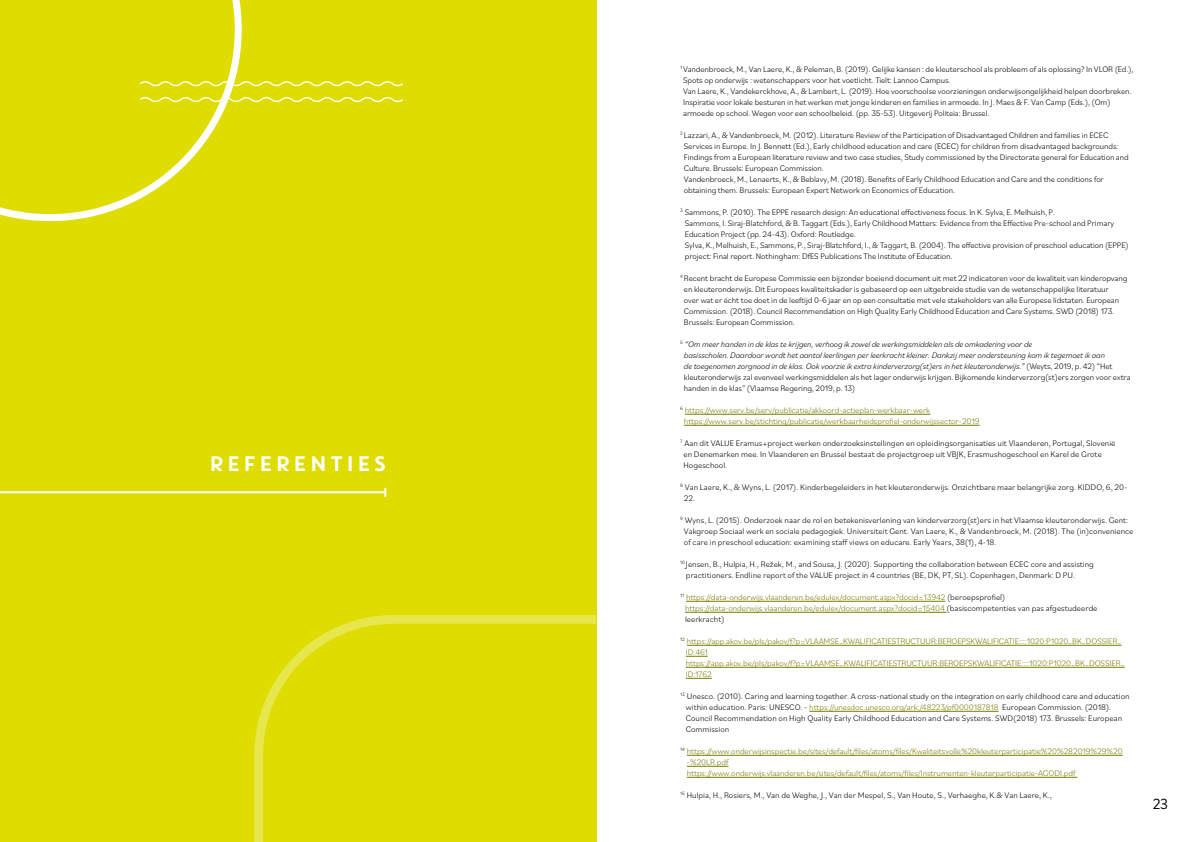
<style>
.page{position:relative;width:1191px;height:842px;background:#fff}
.page>*{position:absolute;margin:0;border:0;box-sizing:border-box;transform-origin:0 0}
.t1{font:21px "Core Circus";color:#fff}
.t2{font:15px "Brandon Grotesque";color:#000}
.t3{font:300 8.5px/11px "Bilo";letter-spacing:-.01em;color:#000}
.t4{font:300 8.5px/11px "Bilo";letter-spacing:-.01em;color:#787a00}
.t5{font:italic 300 8.5px/11px "Bilo";letter-spacing:-.01em;color:#000}
.s1{font-style:normal}
.s2{color:#000}
.s3{color:#787a00}
</style>
<div class="page">
<div style="left:0;top:0;width:596px;height:842px;background:#dedc00"></div>
<svg style="left:242px;top:81px;width:161px;height:6px"></svg>
<svg style="left:242px;top:97px;width:161px;height:5px"></svg>
<svg style="left:0;top:0;width:242px;height:221px"></svg>
<hr style="left:0;top:491px;width:385px;height:2px;background:#fff">
<svg style="left:384px;top:488px;width:2px;height:9px"></svg>
<svg style="left:254px;top:610px;width:343px;height:232px"></svg>
<hr style="left:685px;top:414px;width:245px;height:1px;background:#787a00">
<hr style="left:684px;top:425px;width:295px;height:1px;background:#787a00">
<hr style="left:686px;top:601px;width:259px;height:1px;background:#787a00">
<hr style="left:685px;top:612px;width:261px;height:1px;background:#787a00">
<hr style="left:687px;top:645px;width:434px;height:1px;background:#787a00">
<svg style="left:686px;top:656px;width:22px;height:1px"></svg>
<hr style="left:686px;top:667px;width:438px;height:1px;background:#787a00">
<svg style="left:686px;top:678px;width:26px;height:1px"></svg>
<hr style="left:809px;top:711px;width:189px;height:1px;background:#787a00">
<hr style="left:687px;top:755px;width:435px;height:1px;background:#787a00">
<hr style="left:687px;top:766px;width:41px;height:1px;background:#787a00">
<hr style="left:687px;top:777px;width:390px;height:1px;background:#787a00">
<h1 class="t1" style="left:208px;top:450px;width:182px">REFERENTIES</h1>
<p class="t3" style="left:683px;top:63px;width:452px;text-indent:-3px"><sup>1</sup> Vandenbroeck, M., Van Laere, K., &amp; Peleman, B. (2019). Gelijke kansen : de kleuterschool als probleem of als oplossing? In VLOR (Ed.), Spots op onderwijs : wetenschappers voor het voetlicht. Tielt: Lannoo Campus.<br>Van Laere, K., Vandekerckhove, A., &amp; Lambert, L. (2019). Hoe voorschoolse voorzieningen onderwijsongelijkheid helpen doorbreken.<br>Inspiratie voor lokale besturen in het werken met jonge kinderen en families in armoede. In J. Maes &amp; F. Van Camp (Eds.), (Om) armoede op school. Wegen voor een schoolbeleid. (pp. 35-53). Uitgeverij Politeia: Brussel.</p>
<p class="t3" style="left:684px;top:129px;width:446px;text-indent:-4px"><sup>2</sup> Lazzari, A., &amp; Vandenbroeck, M. (2012). Literature Review of the Participation of Disadvantaged Children and families in ECEC Services in Europe. In J. Bennett (Ed.), Early childhood education and care (ECEC) for children from disadvantaged backgrounds:<br>Findings from a European literature review and two case studies, Study commissioned by the Directorate general for Education and Culture. Brussels: European Commission.<br>Vandenbroeck, M., Lenaerts, K., &amp; Beblavy, M. (2018). Benefits of Early Childhood Education and Care and the conditions for obtaining them. Brussels: European Expert Network on Economics of Education.</p>
<p class="t3" style="left:685px;top:206px;width:445px;text-indent:-5px"><sup>3</sup> Sammons, P. (2010). The EPPE research design: An educational effectiveness focus. In K. Sylva, E. Melhuish, P.<br>Sammons, I. Siraj-Blatchford, &amp; B. Taggart (Eds.), Early Childhood Matters: Evidence from the Effective Pre-school and Primary Education Project (pp. 24-43). Oxford: Routledge.<br>Sylva, K., Melhuish, E., Sammons, P., Siraj-Blatchford, I., &amp; Taggart, B. (2004). The effective provision of preschool education (EPPE) project: Final report. Nothingham: DfES Publications The Institute of Education.</p>
<p class="t3" style="left:684px;top:272px;width:445px;text-indent:-4px"><sup>4</sup> Recent bracht de Europese Commissie een bijzonder boeiend document uit met 22 indicatoren voor de kwaliteit van kinderopvang en kleuteronderwijs. Dit Europees kwaliteitskader is gebaseerd op een uitgebreide studie van de wetenschappelijke literatuur<br>over wat er écht toe doet in de leeftijd 0-6 jaar en op een consultatie met vele stakeholders van alle Europese lidstaten. European Commission. (2018). Council Recommendation on High Quality Early Childhood Education and Care Systems. SWD (2018) 173.<br>Brussels: European Commission.</p>
<p class="t5" style="left:684px;top:338px;width:448px;text-indent:-4px"><sup>5</sup> “Om meer handen in de klas te krijgen, verhoog ik zowel de werkingsmiddelen als de omkadering voor de<br>basisscholen. Daardoor wordt het aantal leerlingen per leerkracht kleiner. Dankzij meer ondersteuning kom ik tegemoet ik aan<br>de toegenomen zorgnood in de klas. Ook voorzie ik extra kinderverzorg(st)ers in het kleuteronderwijs.” <span class="s1">(Weyts, 2019, p. 42) “Het kleuteronderwijs zal evenveel werkingsmiddelen als het lager onderwijs krijgen. Bijkomende kinderverzorg(st)ers zorgen voor extra handen in de klas” (Vlaamse Regering, 2019, p. 13)</span></p>
<p class="t4" style="left:684px;top:404px;width:297px;text-indent:-4px"><sup>6</sup> https://www.serv.be/serv/publicatie/akkoord-actieplan-werkbaar-werk https://www.serv.be/stichting/publicatie/werkbaarheidsprofiel-onderwijssector-2019</p>
<p class="t3" style="left:683px;top:437px;width:433px;text-indent:-3px"><sup>7</sup> Aan dit VALUE Eramus+project werken onderzoeksinstellingen en opleidingsorganisaties uit Vlaanderen, Portugal, Slovenië en Denemarken mee. In Vlaanderen en Brussel bestaat de projectgroep uit VBJK, Erasmushogeschool en Karel de Grote<br>Hogeschool.</p>
<p class="t3" style="left:684px;top:481px;width:445px;text-indent:-4px"><sup>8</sup> Van Laere, K., &amp; Wyns, L. (2017). Kinderbegeleiders in het kleuteronderwijs. Onzichtbare maar belangrijke zorg. KIDDO, 6, 20-<br>22.</p>
<p class="t3" style="left:684px;top:514px;width:451px;text-indent:-4px"><sup>9</sup> Wyns, L. (2015). Onderzoek naar de rol en betekenisverlening van kinderverzorg(st)ers in het Vlaamse kleuteronderwijs. Gent:<br>Vakgroep Sociaal werk en sociale pedagogiek. Universiteit Gent. Van Laere, K., &amp; Vandenbroeck, M. (2018). The (in)convenience of care in preschool education: examining staff views on educare. Early Years, 38(1), 4-18.</p>
<p class="t3" style="left:686px;top:558px;width:409px;text-indent:-6px"><sup>10</sup> Jensen, B., Hulpia, H., Režek, M., and Sousa, J. (2020). Supporting the collaboration between ECEC core and assisting practitioners. Endline report of the VALUE project in 4 countries (BE, DK, PT, SL). Copenhagen, Denmark: D PU.</p>
<p class="t4" style="left:685px;top:591px;width:414px;text-indent:-5px"><sup>11</sup> https://data-onderwijs.vlaanderen.be/edulex/document.aspx?docid=13942 <span class="s2">(beroepsprofiel) </span>https://data-onderwijs.vlaanderen.be/edulex/document.aspx?docid=15404 <span class="s2">(basiscompetenties van pas afgestudeerde leerkracht)</span></p>
<p class="t4" style="left:686px;top:635px;width:440px;text-indent:-6px"><sup>12</sup> https://app.akov.be/pls/pakov/f?p=VLAAMSE_KWALIFICATIESTRUCTUUR:BEROEPSKWALIFICATIE::::1020:P1020_BK_DOSSIER_ ID:461 https://app.akov.be/pls/pakov/f?p=VLAAMSE_KWALIFICATIESTRUCTUUR:BEROEPSKWALIFICATIE::::1020:P1020_BK_DOSSIER_ ID:1762</p>
<p class="t3" style="left:686px;top:690px;width:445px;text-indent:-6px"><sup>13</sup> Unesco. (2010). Caring and learning together. A cross-national study on the integration on early childhood care and education within education. Paris: UNESCO. - <span class="s3">https://unesdoc.unesco.org/ark:/48223/pf0000187818</span> European Commission. (2018).<br>Council Recommendation on High Quality Early Childhood Education and Care Systems. SWD(2018) 173. Brussels: European Commission</p>
<p class="t4" style="left:687px;top:745px;width:437px;text-indent:-7px"><sup>14</sup> https://www.onderwijsinspectie.be/sites/default/files/atoms/files/Kwaliteitsvolle%20kleuterparticipatie%20%282019%29%20 -%20LR.pdf<br>https://www.onderwijs.vlaanderen.be/sites/default/files/atoms/files/Instrumenten-kleuterparticipatie-AGODI.pdf</p>
<p class="t3" style="left:680px;top:789px;width:373px"><sup>15</sup> Hulpia, H., Rosiers, M., Van de Weghe, J., Van der Mespel, S., Van Houte, S., Verhaeghe, K.&amp; Van Laere, K.,</p>
<h2 class="t2" style="left:1152px;top:793px;width:17px">23</h2>
</div>
